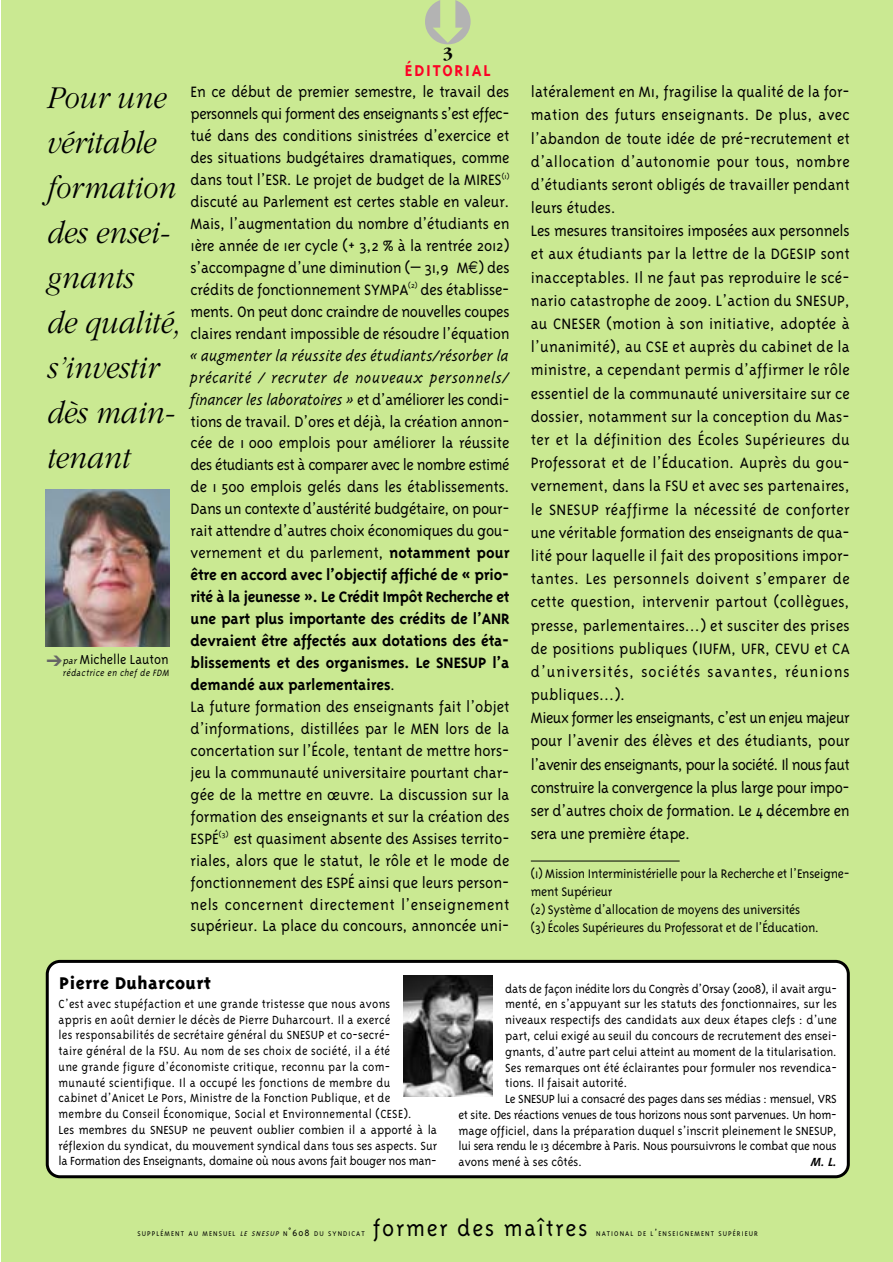
<style>
.page{position:relative;width:893px;height:1262px;background:#fff}
.page>*{position:absolute;margin:0;border:0;box-sizing:border-box;transform-origin:0 0}
.t1{font:italic 300 33px/45px "Garamond";color:#000;scale:.9 1}
.t2{font:300 25.5px "Triplex";letter-spacing:.07em;color:#000}
.t3{font:800 19.5px "Triplex";letter-spacing:.02em;color:#000}
.t4{font:700 18px "Triplex";letter-spacing:.1em;color:#fc0125}
.t5{font:700 18px "Garamond";color:#000}
.t6{font:300 17.25px/21.9px "Triplex";color:#000}
.t7{font:300 15px "Triplex";color:#000}
.t8{font:300 14.25px/18px "Triplex";letter-spacing:-.015em;color:#000;scale:.92 1}
.t9{font:300 13.5px/15.8px "Triplex";color:#000}
.t10{font:300 13.5px "Triplex";letter-spacing:-.02em;color:#000}
.t11{font:italic 700 13.5px "Triplex";color:#000}
.t12{font:italic 300 10.5px "Triplex";color:#000;scale:.91 1}
.t13{font:300 7.8px "Triplex";letter-spacing:.135em;color:#000}
.s1{font-family:"Euro Sans";font-weight:400}
.s2{font-style:italic}
.s3{font-weight:700}
.s4{color:#666}
.s5{font-style:italic;font-size:10.5px}
.s6{font-size:10.5px}
</style>
<div class="page">
<div style="left:1px;top:0;width:891px;height:1262px;background:#cae992"></div>
<hr style="left:531px;top:860px;width:148px;height:1px;background:#000">
<img style="left:46px;top:489px;width:123px;height:158px">
<div style="left:46px;top:960px;width:803px;height:218px;background:#fff"></div>
<img style="left:403px;top:975px;width:89px;height:121px">
<p class="t5" style="left:443px;top:47px;width:12px">3</p>
<p class="t4" style="left:405px;top:63px;width:87px">ÉDITORIAL</p>
<h1 class="t1" style="left:46px;top:78px;width:151px">Pour une véritable formation des ensei&shy;gnants<br>de qualité, s’investir dès main&shy;tenant</h1>
<p class="t6" style="left:190px;top:82px;width:320px;text-align:justify">En ce début de premier semestre, le travail des personnels qui forment des enseignants s’est effec&shy;tué dans des conditions sinistrées d’exercice et des situations budgétaires dramatiques, comme dans tout l’ESR. Le projet de budget de la MIRES<sup>(1) </sup>discuté au Parlement est certes stable en valeur.<br>Mais, l’augmentation du nombre d’étudiants en 1ère année de 1er cycle (+ 3,2 % à la rentrée 2012) s’accompagne d’une diminution (– 31,9 M<span class="s1">€</span>) des crédits de fonctionnement SYMPA<sup>(2)</sup> des établisse&shy;ments. On peut donc craindre de nouvelles coupes claires rendant impossible de résoudre l’équation</p>
<p class="t6" style="left:190px;top:346px;width:320px"><span class="s2">« augmenter la réussite des étudiants/résorber la précarité / recruter de nouveaux personnels/ financer les laboratoires »</span> et d’améliorer les condi&shy;tions de travail. D’ores et déjà, la création annon&shy;cée de 1 000 emplois pour améliorer la réussite des étudiants est à comparer avec le nombre estimé de 1 500 emplois gelés dans les établissements.<br>Dans un contexte d’austérité budgétaire, on pour&shy;rait attendre d’autres choix économiques du gou&shy;vernement et du parlement, <span class="s3">notamment pour être en accord avec l’objectif affiché de « prio&shy;rité à la jeunesse ». Le Crédit Impôt Recherche et une part plus importante des crédits de l’ANR devraient être affectés aux dotations des éta&shy;blissements et des organismes. Le SNESUP l’a demandé aux parlementaires</span>.<br>La future formation des enseignants fait l’objet d’informations, distillées par le MEN lors de la concertation sur l’École, tentant de mettre hors&shy;jeu la communauté universitaire pourtant char&shy;gée de la mettre en œuvre. La discussion sur la formation des enseignants et sur la création des ESPÉ<sup>(3)</sup> est quasiment absente des Assises territo&shy;riales, alors que le statut, le rôle et le mode de fonctionnement des ESPÉ ainsi que leurs person&shy;nels concernent directement l’enseignement supérieur. La place du concours, annoncée uni-</p>
<p class="t7" style="left:47px;top:653px;width:123px"><span class="s4">➔</span><span class="s5">par</span> Michelle Lauton</p>
<p class="t12" style="left:63px;top:668px;width:120px">rédactrice en chef de FDM</p>
<p class="t6" style="left:531px;top:81px;width:320px;line-height:23.2px">latéralement en M1, fragilise la qualité de la for&shy;mation des futurs enseignants. De plus, avec l’abandon de toute idée de pré-recrutement et d’allocation d’autonomie pour tous, nombre d’étudiants seront obligés de travailler pendant leurs études.<br>Les mesures transitoires imposées aux personnels et aux étudiants par la lettre de la DGESIP sont inacceptables. Il ne faut pas reproduire le scé&shy;nario catastrophe de 2009. L’action du SNESUP, au CNESER (motion à son initiative, adoptée à l’unanimité), au CSE et auprès du cabinet de la ministre, a cependant permis d’affirmer le rôle essentiel de la communauté universitaire sur ce dossier, notamment sur la conception du Mas&shy;ter et la définition des Écoles Supérieures du Professorat et de l’Éducation. Auprès du gou&shy;vernement, dans la FSU et avec ses partenaires, le SNESUP réaffirme la nécessité de conforter une véritable formation des enseignants de qua&shy;lité pour laquelle il fait des propositions impor&shy;tantes. Les personnels doivent s’emparer de cette question, intervenir partout (collègues, presse, parlementaires...) et susciter des prises de positions publiques (IUFM, UFR, CEVU et CA d’universités, sociétés savantes, réunions publiques...).<br>Mieux former les enseignants, c’est un enjeu majeur pour l’avenir des élèves et des étudiants, pour l’avenir des enseignants, pour la société. Il nous faut construire la convergence la plus large pour impo&shy;ser d’autres choix de formation. Le 4 décembre en sera une première étape.</p>
<p class="t8" style="left:531px;top:866px;width:348px">(1) Mission Interministérielle pour la Recherche et l’Enseigne&shy;ment Supérieur<br>(2) Système d’allocation de moyens des universités<br>(3) Écoles Supérieures du Professorat et de l’Éducation.</p>
<p class="t3" style="left:59px;top:975px;width:153px">Pierre Duharcourt</p>
<p class="t9" style="left:58px;top:996px;width:380px">C’est avec stupéfaction et une grande tristesse que nous avons<br>appris en août dernier le décès de Pierre Duharcourt. Il a exercé<br>les responsabilités de secrétaire général du SNESUP et co-secré-<br>taire général de la FSU. Au nom de ses choix de société, il a été<br>une grande figure d’économiste critique, reconnu par la com&shy;munauté scientifique. Il a occupé les fonctions de membre du<br>cabinet d’Anicet Le Pors, Ministre de la Fonction Publique, et de<br>membre du Conseil Économique, Social et Environnemental (CESE).<br>Les membres du SNESUP ne peuvent oublier combien il a apporté à la réflexion du syndicat, du mouvement syndical dans tous ses aspects. Sur la Formation des Enseignants, domaine où nous avons fait bouger nos man-</p>
<p class="t10" style="left:505px;top:983px;width:333px">dats de façon inédite lors du Congrès d’Orsay (2008), il avait argu-</p>
<p class="t9" style="left:505px;top:997px;width:333px">menté, en s’appuyant sur les statuts des fonctionnaires, sur les</p>
<p class="t9" style="left:505px;top:1013px;width:333px">niveaux respectifs des candidats aux deux étapes clefs : d’une</p>
<p class="t9" style="left:505px;top:1029px;width:333px">part, celui exigé au seuil du concours de recrutement des ensei-</p>
<p class="t9" style="left:505px;top:1044px;width:333px">gnants, d’autre part celui atteint au moment de la titularisation.</p>
<p class="t9" style="left:505px;top:1060px;width:333px">Ses remarques ont été éclairantes pour formuler nos revendica-</p>
<p class="t9" style="left:505px;top:1076px;width:124px">tions. Il faisait autorité.</p>
<p class="t10" style="left:505px;top:1093px;width:333px">Le SNESUP lui a consacré des pages dans ses médias : mensuel, VRS</p>
<p class="t10" style="left:458px;top:1109px;width:380px">et site. Des réactions venues de tous horizons nous sont parvenues. Un hom-</p>
<p class="t9" style="left:458px;top:1123px;width:380px">mage officiel, dans la préparation duquel s’inscrit pleinement le SNESUP,</p>
<p class="t10" style="left:458px;top:1141px;width:380px">lui sera rendu le 13 décembre à Paris. Nous poursuivrons le combat que nous</p>
<p class="t9" style="left:458px;top:1155px;width:125px">avons mené à ses côtés.</p>
<p class="t11" style="left:811px;top:1156px;width:27px">M. L.</p>
<p class="t13" style="left:137px;top:1230px;width:229px">SUPPLÉMENT AU MENSUEL <span class="s2">LE SNESUP</span> N<span class="s6">˚608</span> DU SYNDICAT</p>
<h2 class="t2" style="left:373px;top:1218px;width:216px">former des maîtres</h2>
<p class="t13" style="left:596px;top:1230px;width:163px">NATIONAL DE L<span class="s6">’</span>ENSEIGNEMENT SUPÉRIEUR</p>
</div>
